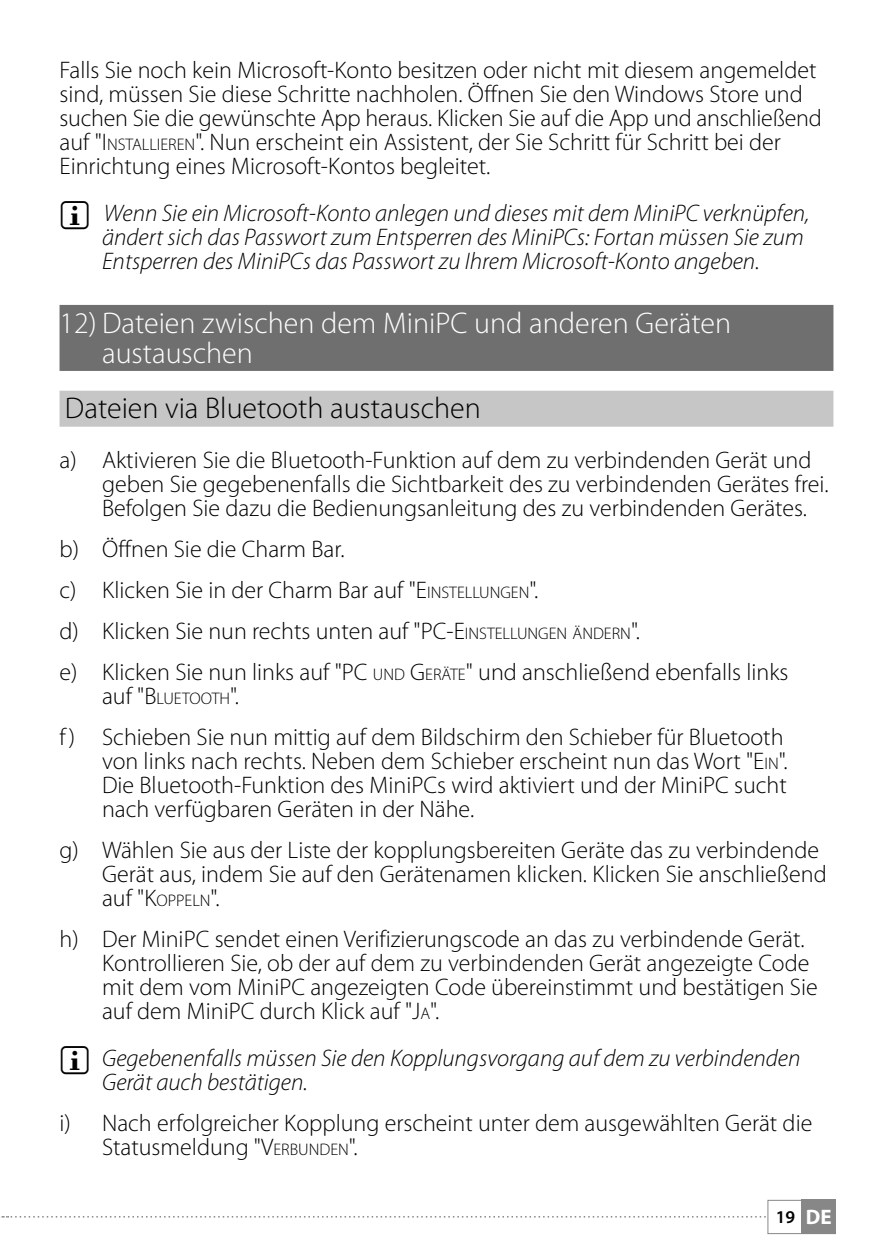
<style>
.page{position:relative;width:893px;height:1259px;background:#fff}
.page>*{position:absolute;margin:0;border:0;box-sizing:border-box;transform-origin:0 0}
.t1{font:300 30px/30px "Myriad Pro";color:#fff}
.t2{font:300 30px "Myriad Pro";color:#000}
.t3{font:300 24px/24px "Myriad Pro";color:#000}
.t4{font:italic 300 24px/24px "Myriad Pro";color:#000}
.t5{font:600 18px "Myriad Pro";color:#000}
.t6{font:300 16.8px "Myriad Pro";color:#000}
.s1{font-style:inherit}
.s2{font-size:16.8px}
.s3{font-size:24px}
.s4{font-weight:700;font-size:21px;color:#fff}
</style>
<div class="page">
<div style="left:801px;top:1200px;width:35px;height:34px;background:#878787"></div>
<div style="left:767px;top:1200px;width:69px;height:34px;border:1px solid #878787"></div>
<svg style="left:1px;top:1216px;width:765px;height:1px"></svg>
<div style="left:60px;top:305px;width:773px;height:66px;background:#706f6f"></div>
<div style="left:60px;top:391px;width:773px;height:36px;background:#c6c6c6"></div>
<p class="t3" style="left:60px;top:58px;width:764px">Falls Sie noch kein Microsoft-Konto besitzen oder nicht mit diesem angemeldet sind, müssen Sie diese Schritte nachholen. Öffnen Sie den Windows Store und suchen Sie die gewünschte App heraus. Klicken Sie auf die App und anschließend auf "<span class="s1">I</span> <span class="s2">NSTALLIEREN</span>". Nun erscheint ein Assistent, der Sie Schritt für Schritt bei der Einrichtung eines Microsoft-Kontos begleitet.</p>
<p class="t4" style="left:102px;top:201px;width:709px">Wenn Sie ein Microsoft-Konto anlegen und dieses mit dem MiniPC verknüpfen, ändert sich das Passwort zum Entsperren des MiniPCs: Fortan müssen Sie zum<br>Entsperren des MiniPCs das Passwort zu Ihrem Microsoft-Konto angeben.</p>
<p class="t1" style="left:102px;top:308px;width:631px;text-indent:-43px">12) Dateien zwischen dem MiniPC und anderen Geräten austauschen</p>
<p class="t2" style="left:65px;top:392px;width:417px">Dateien via Bluetooth austauschen</p>
<p class="t3" style="left:102px;top:448px;width:728px;text-indent:-43px">a) Aktivieren Sie die Bluetooth-Funktion auf dem zu verbindenden Gerät und geben Sie gegebenenfalls die Sichtbarkeit des zu verbindenden Gerätes frei.<br>Befolgen Sie dazu die Bedienungsanleitung des zu verbindenden Gerätes.</p>
<p class="t3" style="left:60px;top:528px;width:730px;line-height:41.1px">b) Öffnen Sie die Charm Bar.<br>c) Klicken Sie in der Charm Bar auf "<span class="s1">E</span><span class="s2">INSTELLUNGEN</span>".<br>d) Klicken Sie nun rechts unten auf "<span class="s1">PC-E</span><span class="s2">INSTELLUNGEN ÄNDERN</span>".<br>e) Klicken Sie nun links auf "<span class="s1">PC</span> <span class="s2">UND</span> <span class="s1">G</span><span class="s2">ERÄTE</span>" und anschließend ebenfalls links</p>
<p class="t6" style="left:102px;top:689px;width:138px"><span class="s3">auf "</span><span class="s3">B</span> LUETOOTH<span class="s3">".</span></p>
<p class="t3" style="left:102px;top:725px;width:687px;text-indent:-43px">f ) Schieben Sie nun mittig auf dem Bildschirm den Schieber für Bluetooth von links nach rechts. Neben dem Schieber erscheint nun das Wort "<span class="s1">E</span><span class="s2">IN</span>".<br>Die Bluetooth-Funktion des MiniPCs wird aktiviert und der MiniPC sucht nach verfügbaren Geräten in der Nähe.</p>
<p class="t3" style="left:102px;top:838px;width:726px;text-indent:-43px">g) Wählen Sie aus der Liste der kopplungsbereiten Geräte das zu verbindende<br>Gerät aus, indem Sie auf den Gerätenamen klicken. Klicken Sie anschließend auf "<span class="s1">K</span><span class="s2">OPPELN</span>".</p>
<p class="t3" style="left:102px;top:927px;width:717px;text-indent:-43px">h) Der MiniPC sendet einen Verifizierungscode an das zu verbindende Gerät.<br>Kontrollieren Sie, ob der auf dem zu verbindenden Gerät angezeigte Code mit dem vom MiniPC angezeigten Code übereinstimmt und bestätigen Sie auf dem MiniPC durch Klick auf "<span class="s1">J</span><span class="s2">A</span>".</p>
<p class="t4" style="left:102px;top:1046px;width:700px">Gegebenenfalls müssen Sie den Kopplungsvorgang auf dem zu verbindenden<br>Gerät auch bestätigen.</p>
<p class="t3" style="left:102px;top:1111px;width:712px;text-indent:-43px">i) Nach erfolgreicher Kopplung erscheint unter dem ausgewählten Gerät die<br>Statusmeldung "<span class="s1">V</span><span class="s2">ERBUNDEN</span>".</p>
<p class="t5" style="left:776px;top:1205px;width:57px">19 <span class="s4">DE</span></p>
</div>
